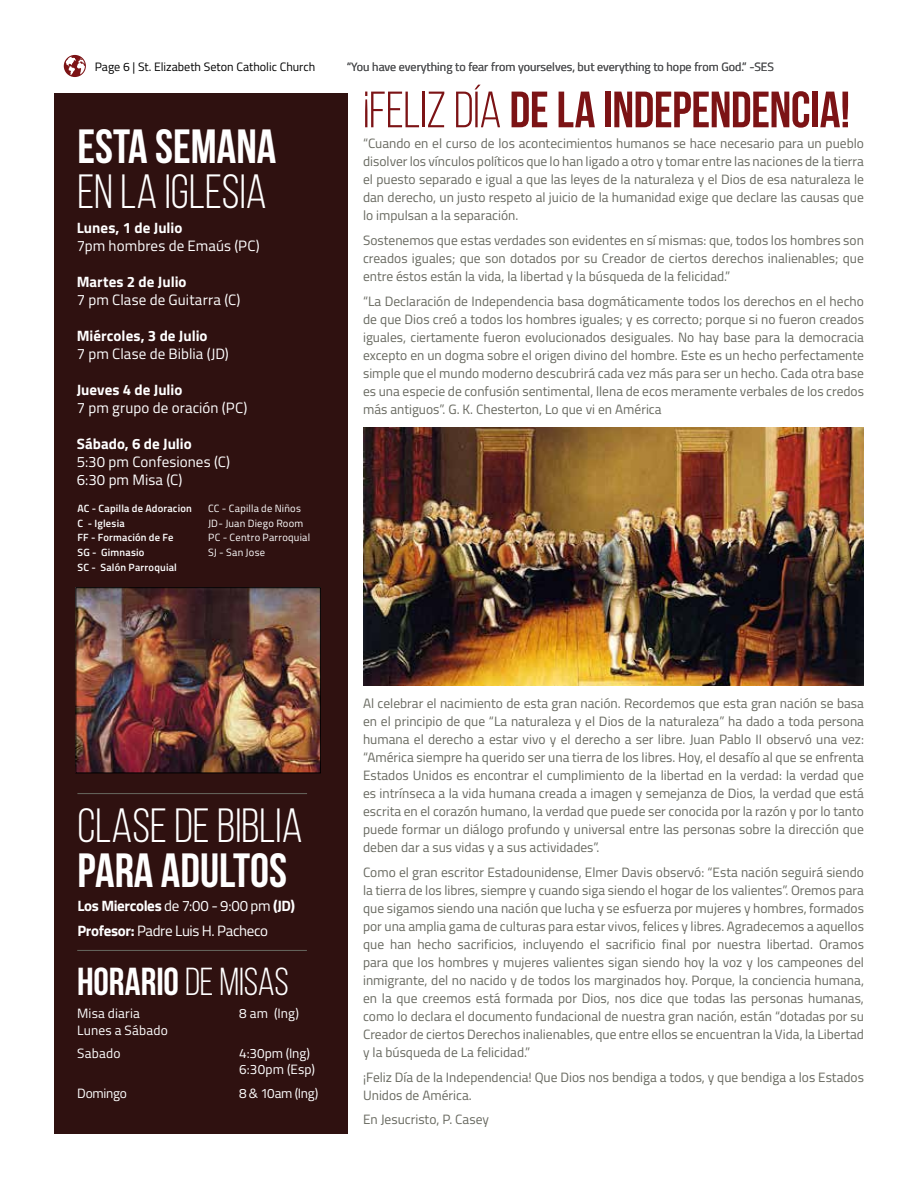
<style>
.page{position:relative;width:918px;height:1188px;background:#fff}
.page>*{position:absolute;margin:0;border:0;box-sizing:border-box;transform-origin:0 0}
.t1{font:51px "Bebas Neue";letter-spacing:-.01em;color:#7c1315}
.t2{font:48px "Bebas Neue";color:#fff}
.t3{font:700 48px "Bebas Neue";color:#fff}
.t4{font:700 39px "Bebas Neue";letter-spacing:-.005em;color:#fff}
.t5{font:15px/18px "Titillium";letter-spacing:.005em;color:#fff}
.t6{font:700 15px "Titillium";letter-spacing:.005em;color:#fff}
.t7{font:15px/24.8px "Titillium";letter-spacing:-.025em;color:#fff}
.t8{font:13.5px/18px "Titillium";color:#686960;text-align:justify}
.t9{font:13.5px/23.2px "Titillium";letter-spacing:.005em;color:#fff}
.t10{font:13.5px "Titillium";letter-spacing:-.02em;color:#fff}
.t11{font:12.15px "Titillium";color:#000}
.t12{font:12px "Titillium";color:#515254}
.t13{font:600 10.5px/14.7px "Titillium";letter-spacing:.02em;color:#fff}
.t14{font:10.5px/14.7px "Titillium";letter-spacing:.02em;color:#fff}
.s1{font-style:inherit}
.s2{font-weight:700}
.s3{font-weight:400}
</style>
<div class="page">
<div style="left:54px;top:94px;width:293px;height:1040px;background:#2f1110"></div>
<hr style="left:77px;top:950px;width:230px;height:1px;background:#686960">
<hr style="left:77px;top:793px;width:230px;height:1px;background:#686960">
<svg style="left:64px;top:55px;width:22px;height:22px"></svg>
<img style="left:78px;top:590px;width:241px;height:181px">
<div style="left:76px;top:588px;width:245px;height:185px;border:1px solid #000"></div>
<img style="left:363px;top:427px;width:501px;height:259px">
<p class="t11" style="left:95px;top:58px;width:222px">Page 6 | St. Elizabeth Seton Catholic Church</p>
<h2 class="t3" style="left:77px;top:121px;width:201px">ESTA SEMANA</h2>
<h2 class="t2" style="left:77px;top:166px;width:191px">EN LA IGLESIA</h2>
<p class="t6" style="left:77px;top:216px;width:107px">Lunes, 1 de Julio</p>
<p class="t5" style="left:77px;top:236px;width:185px">7pm hombres de Emaús (PC)</p>
<p class="t6" style="left:77px;top:270px;width:111px">Martes 2 de Julio</p>
<p class="t5" style="left:77px;top:290px;width:165px">7 pm Clase de Guitarra (C)</p>
<p class="t6" style="left:77px;top:324px;width:132px">Miércoles, 3 de Julio</p>
<p class="t5" style="left:77px;top:344px;width:154px">7 pm Clase de Biblia (JD)</p>
<p class="t6" style="left:77px;top:378px;width:107px">Jueves 4 de Julio</p>
<p class="t5" style="left:77px;top:398px;width:172px">7 pm grupo de oración (PC)</p>
<p class="t6" style="left:77px;top:432px;width:117px">Sábado, 6 de Julio</p>
<p class="t5" style="left:77px;top:452px;width:155px">5:30 pm Confesiones (C)<br>6:30 pm Misa (C)</p>
<p class="t13" style="left:77px;top:501px;width:116px">AC - Capilla de Adoracion<br>C - Iglesia<br>FF - Formación de Fe<br>SG - Gimnasio<br>SC - Salón Parroquial</p>
<p class="t14" style="left:208px;top:501px;width:103px">CC - Capilla de Niños<br>JD- Juan Diego Room<br>PC - Centro Parroquial<br>SJ - San Jose</p>
<p class="t12" style="left:347px;top:58px;width:429px">“You have everything to fear from yourselves, but everything to hope from God.” -SES</p>
<h1 class="t1" style="left:363px;top:82px;width:489px"><span class="s1">¡FELIZ DÍA</span> DE LA INDEPENDENCIA!</h1>
<p class="t8" style="left:363px;top:134px;width:502px">“Cuando en el curso de los acontecimientos humanos se hace necesario para un pueblo disolver los vínculos políticos que lo han ligado a otro y tomar entre las naciones de la tierra el puesto separado e igual a que las leyes de la naturaleza y el Dios de esa naturaleza le dan derecho, un justo respeto al juicio de la humanidad exige que declare las causas que lo impulsan a la separación.</p>
<p class="t8" style="left:363px;top:230px;width:502px">Sostenemos que estas verdades son evidentes en sí mismas: que, todos los hombres son creados iguales; que son dotados por su Creador de ciertos derechos inalienables; que entre éstos están la vida, la libertad y la búsqueda de la felicidad.”</p>
<p class="t8" style="left:363px;top:291px;width:502px">“La Declaración de Independencia basa dogmáticamente todos los derechos en el hecho de que Dios creó a todos los hombres iguales; y es correcto; porque si no fueron creados iguales, ciertamente fueron evolucionados desiguales. No hay base para la democracia excepto en un dogma sobre el origen divino del hombre. Este es un hecho perfectamente simple que el mundo moderno descubrirá cada vez más para ser un hecho. Cada otra base es una especie de confusión sentimental, llena de ecos meramente verbales de los credos más antiguos”. G. K. Chesterton, Lo que vi en América</p>
<h2 class="t2" style="left:77px;top:800px;width:227px">CLASE DE BIBLIA</h2>
<h2 class="t3" style="left:77px;top:844px;width:211px">PARA ADULTOS</h2>
<p class="t7" style="left:77px;top:893px;width:219px"><span class="s2">Los Miercoles</span> de 7:00 - 9:00 pm <span class="s2">(JD)<br>Profesor:</span> Padre Luis H. Pacheco</p>
<h3 class="t4" style="left:77px;top:960px;width:213px">HORARIO <span class="s3">DE MISAS</span></h3>
<p class="t9" style="left:77px;top:1001px;width:64px">Misa diaria</p>
<p class="t9" style="left:239px;top:1001px;width:61px">8 am (Ing)</p>
<p class="t9" style="left:77px;top:1018px;width:92px">Lunes a Sábado<br>Sabado</p>
<p class="t9" style="left:239px;top:1044px;width:77px;line-height:16.5px">4:30pm (Ing)<br>6:30pm (Esp)</p>
<p class="t10" style="left:77px;top:1083px;width:51px">Domingo</p>
<p class="t9" style="left:239px;top:1081px;width:81px">8 &amp; 10am (Ing)</p>
<p class="t8" style="left:363px;top:694px;width:503px">Al celebrar el nacimiento de esta gran nación. Recordemos que esta gran nación se basa en el principio de que “La naturaleza y el Dios de la naturaleza” ha dado a toda persona humana el derecho a estar vivo y el derecho a ser libre. Juan Pablo II observó una vez: “América siempre ha querido ser una tierra de los libres. Hoy, el desafío al que se enfrenta Estados Unidos es encontrar el cumplimiento de la libertad en la verdad: la verdad que es intrínseca a la vida humana creada a imagen y semejanza de Dios, la verdad que está escrita en el corazón humano, la verdad que puede ser conocida por la razón y por lo tanto puede formar un diálogo profundo y universal entre las personas sobre la dirección que deben dar a sus vidas y a sus actividades”.</p>
<p class="t8" style="left:363px;top:863px;width:502px">Como el gran escritor Estadounidense, Elmer Davis observó: “Esta nación seguirá siendo la tierra de los libres, siempre y cuando siga siendo el hogar de los valientes”. Oremos para que sigamos siendo una nación que lucha y se esfuerza por mujeres y hombres, formados por una amplia gama de culturas para estar vivos, felices y libres. Agradecemos a aquellos que han hecho sacrificios, incluyendo el sacrificio final por nuestra libertad. Oramos para que los hombres y mujeres valientes sigan siendo hoy la voz y los campeones del inmigrante, del no nacido y de todos los marginados hoy. Porque, la conciencia humana, en la que creemos está formada por Dios, nos dice que todas las personas humanas, como lo declara el documento fundacional de nuestra gran nación, están “dotadas por su Creador de ciertos Derechos inalienables, que entre ellos se encuentran la Vida, la Libertad y la búsqueda de La felicidad.”</p>
<p class="t8" style="left:363px;top:1067px;width:502px">¡Feliz Día de la Independencia! Que Dios nos bendiga a todos, y que bendiga a los Estados<br>Unidos de América.</p>
<p class="t8" style="left:363px;top:1110px;width:127px">En Jesucristo, P. Casey</p>
</div>
